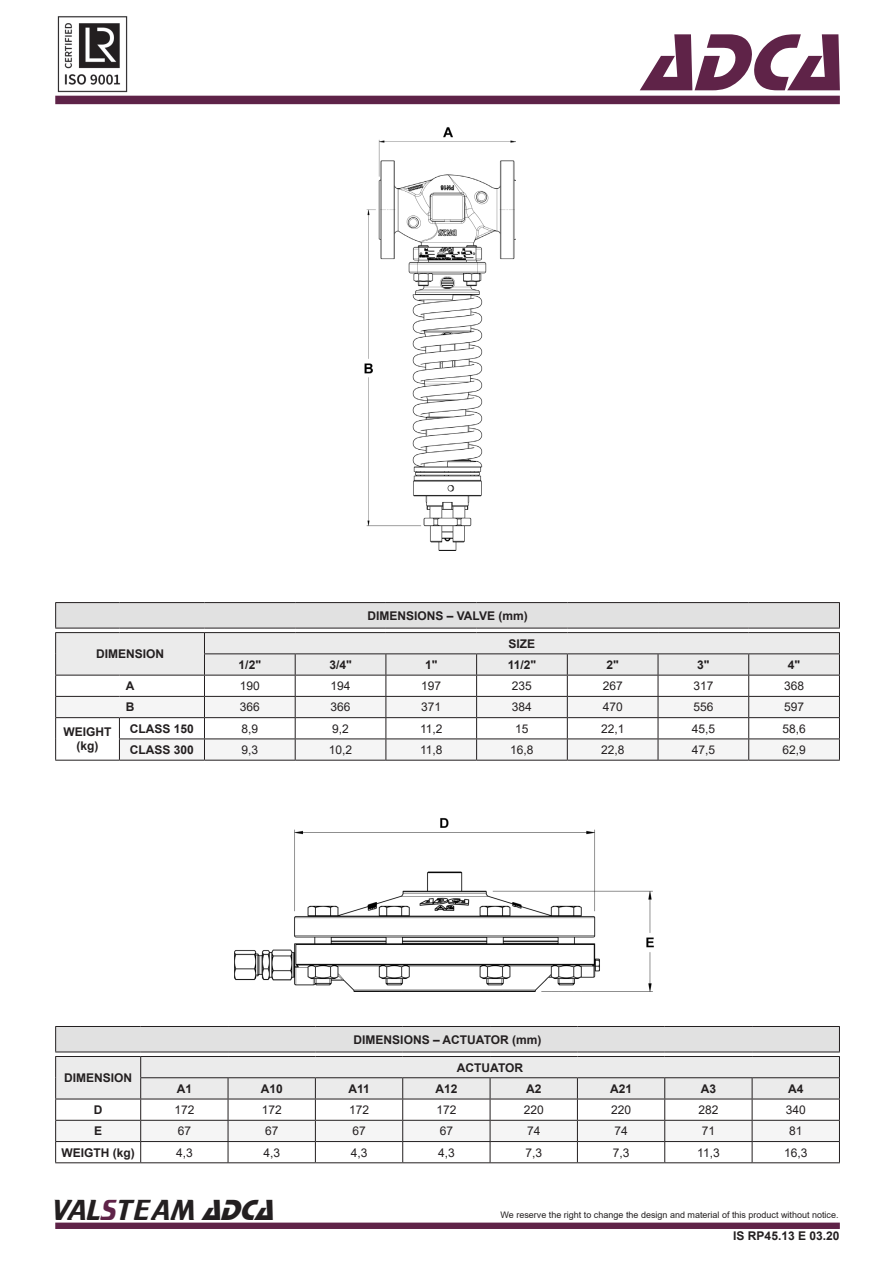
<style>
.page{position:relative;width:893px;height:1263px;background:#fff}
.page>*{position:absolute;margin:0;border:0;box-sizing:border-box;transform-origin:0 0}
.t1{font:italic 84px "Stop D";color:#5f2348}
.t2{font:30px "Trekker";color:#231f20}
.Estilo_de_parágrafo{font:700 12px "Arial";color:#231f20}
.Estilo_de_parágrafo-2{font:12px "Arial";color:#231f20}
.t3{font:9px "Arial";color:#231f20}
.s1{color:#5f2348}
.s2{font-family:"Stop D";font-style:italic}
</style>
<div class="page">
<div style="left:55px;top:96px;width:785px;height:8px;background:#5e2348"></div>
<div style="left:55px;top:1222px;width:785px;height:7px;background:#5f2348;border:2px solid #5f2348"></div>
<img style="left:57px;top:16px;width:71px;height:76px">
<img style="left:364px;top:127px;width:152px;height:424px">
<hr style="left:55px;top:602px;width:64px;height:1px;background:#231f20">
<hr style="left:119px;top:602px;width:85px;height:1px;background:#231f20">
<hr style="left:204px;top:602px;width:91px;height:1px;background:#231f20">
<hr style="left:295px;top:602px;width:91px;height:1px;background:#231f20">
<hr style="left:386px;top:602px;width:91px;height:1px;background:#231f20">
<hr style="left:477px;top:602px;width:90px;height:1px;background:#231f20">
<hr style="left:567px;top:602px;width:91px;height:1px;background:#231f20">
<hr style="left:658px;top:602px;width:91px;height:1px;background:#231f20">
<hr style="left:749px;top:602px;width:91px;height:1px;background:#231f20">
<hr style="left:119px;top:760px;width:85px;height:1px;background:#231f20">
<hr style="left:204px;top:760px;width:91px;height:1px;background:#231f20">
<hr style="left:295px;top:760px;width:91px;height:1px;background:#231f20">
<hr style="left:386px;top:760px;width:91px;height:1px;background:#231f20">
<hr style="left:477px;top:760px;width:90px;height:1px;background:#231f20">
<hr style="left:567px;top:760px;width:91px;height:1px;background:#231f20">
<hr style="left:658px;top:760px;width:91px;height:1px;background:#231f20">
<hr style="left:749px;top:760px;width:91px;height:1px;background:#231f20">
<svg style="left:55px;top:603px;width:785px;height:157px"></svg>
<hr style="left:55px;top:760px;width:64px;height:1px;background:#231f20">
<hr style="left:55px;top:1026px;width:86px;height:1px;background:#231f20">
<hr style="left:141px;top:1026px;width:87px;height:1px;background:#231f20">
<hr style="left:228px;top:1026px;width:87px;height:1px;background:#231f20">
<hr style="left:315px;top:1026px;width:88px;height:1px;background:#231f20">
<hr style="left:403px;top:1026px;width:87px;height:1px;background:#231f20">
<hr style="left:490px;top:1026px;width:87px;height:1px;background:#231f20">
<hr style="left:577px;top:1026px;width:88px;height:1px;background:#231f20">
<hr style="left:665px;top:1026px;width:87px;height:1px;background:#231f20">
<hr style="left:752px;top:1026px;width:88px;height:1px;background:#231f20">
<svg style="left:55px;top:1027px;width:785px;height:135px"></svg>
<hr style="left:55px;top:1162px;width:86px;height:1px;background:#231f20">
<hr style="left:141px;top:1162px;width:87px;height:1px;background:#231f20">
<hr style="left:228px;top:1162px;width:87px;height:1px;background:#231f20">
<hr style="left:315px;top:1162px;width:88px;height:1px;background:#231f20">
<hr style="left:403px;top:1162px;width:87px;height:1px;background:#231f20">
<hr style="left:490px;top:1162px;width:87px;height:1px;background:#231f20">
<hr style="left:577px;top:1162px;width:88px;height:1px;background:#231f20">
<hr style="left:665px;top:1162px;width:87px;height:1px;background:#231f20">
<hr style="left:752px;top:1162px;width:88px;height:1px;background:#231f20">
<img style="left:235px;top:818px;width:419px;height:173px">
<h1 class="t1" style="left:641px;top:14px;width:227px">ADCA</h1>
<p class="Estilo_de_parágrafo" style="left:96px;top:645px;width:70px">DIMENSION</p>
<p class="Estilo_de_parágrafo" style="left:367px;top:607px;width:162px">DIMENSIONS – VALVE (mm)</p>
<p class="Estilo_de_parágrafo" style="left:509px;top:635px;width:28px">SIZE</p>
<p class="Estilo_de_parágrafo" style="left:239px;top:656px;width:24px">1/2"</p>
<p class="Estilo_de_parágrafo" style="left:329px;top:656px;width:24px">3/4"</p>
<p class="Estilo_de_parágrafo" style="left:425px;top:656px;width:14px">1"</p>
<p class="Estilo_de_parágrafo" style="left:508px;top:656px;width:30px">11/2"</p>
<p class="Estilo_de_parágrafo" style="left:606px;top:656px;width:14px">2"</p>
<p class="Estilo_de_parágrafo" style="left:697px;top:656px;width:14px">3"</p>
<p class="Estilo_de_parágrafo" style="left:788px;top:656px;width:14px">4"</p>
<p class="Estilo_de_parágrafo" style="left:64px;top:723px;width:49px">WEIGHT</p>
<p class="Estilo_de_parágrafo" style="left:77px;top:738px;width:23px">(kg)</p>
<p class="Estilo_de_parágrafo" style="left:126px;top:677px;width:10px">A</p>
<p class="Estilo_de_parágrafo-2" style="left:240px;top:678px;width:22px">190</p>
<p class="Estilo_de_parágrafo-2" style="left:331px;top:678px;width:22px">194</p>
<p class="Estilo_de_parágrafo-2" style="left:421px;top:678px;width:22px">197</p>
<p class="Estilo_de_parágrafo-2" style="left:512px;top:678px;width:22px">235</p>
<p class="Estilo_de_parágrafo-2" style="left:603px;top:678px;width:22px">267</p>
<p class="Estilo_de_parágrafo-2" style="left:693px;top:678px;width:22px">317</p>
<p class="Estilo_de_parágrafo-2" style="left:784px;top:678px;width:22px">368</p>
<p class="Estilo_de_parágrafo" style="left:126px;top:699px;width:10px">B</p>
<p class="Estilo_de_parágrafo-2" style="left:240px;top:699px;width:22px">366</p>
<p class="Estilo_de_parágrafo-2" style="left:331px;top:699px;width:22px">366</p>
<p class="Estilo_de_parágrafo-2" style="left:421px;top:699px;width:22px">371</p>
<p class="Estilo_de_parágrafo-2" style="left:512px;top:699px;width:22px">384</p>
<p class="Estilo_de_parágrafo-2" style="left:603px;top:699px;width:22px">470</p>
<p class="Estilo_de_parágrafo-2" style="left:693px;top:699px;width:22px">556</p>
<p class="Estilo_de_parágrafo-2" style="left:784px;top:699px;width:22px">597</p>
<p class="Estilo_de_parágrafo" style="left:130px;top:720px;width:66px">CLASS 150</p>
<p class="Estilo_de_parágrafo-2" style="left:241px;top:720px;width:18px">8,9</p>
<p class="Estilo_de_parágrafo-2" style="left:332px;top:720px;width:18px">9,2</p>
<p class="Estilo_de_parágrafo-2" style="left:420px;top:720px;width:24px">11,2</p>
<p class="Estilo_de_parágrafo-2" style="left:515px;top:720px;width:15px">15</p>
<p class="Estilo_de_parágrafo-2" style="left:601px;top:720px;width:25px">22,1</p>
<p class="Estilo_de_parágrafo-2" style="left:692px;top:720px;width:25px">45,5</p>
<p class="Estilo_de_parágrafo-2" style="left:782px;top:720px;width:25px">58,6</p>
<p class="Estilo_de_parágrafo" style="left:130px;top:741px;width:66px">CLASS 300</p>
<p class="Estilo_de_parágrafo-2" style="left:241px;top:741px;width:18px">9,3</p>
<p class="Estilo_de_parágrafo-2" style="left:329px;top:741px;width:25px">10,2</p>
<p class="Estilo_de_parágrafo-2" style="left:420px;top:741px;width:24px">11,8</p>
<p class="Estilo_de_parágrafo-2" style="left:510px;top:741px;width:25px">16,8</p>
<p class="Estilo_de_parágrafo-2" style="left:601px;top:741px;width:25px">22,8</p>
<p class="Estilo_de_parágrafo-2" style="left:692px;top:741px;width:25px">47,5</p>
<p class="Estilo_de_parágrafo-2" style="left:782px;top:741px;width:25px">62,9</p>
<p class="Estilo_de_parágrafo" style="left:354px;top:1031px;width:189px">DIMENSIONS – ACTUATOR (mm)</p>
<p class="Estilo_de_parágrafo" style="left:64px;top:1069px;width:70px">DIMENSION</p>
<p class="Estilo_de_parágrafo" style="left:457px;top:1059px;width:68px">ACTUATOR</p>
<p class="Estilo_de_parágrafo" style="left:177px;top:1080px;width:17px">A1</p>
<p class="Estilo_de_parágrafo" style="left:261px;top:1080px;width:24px">A10</p>
<p class="Estilo_de_parágrafo" style="left:348px;top:1080px;width:23px">A11</p>
<p class="Estilo_de_parágrafo" style="left:435px;top:1080px;width:24px">A12</p>
<p class="Estilo_de_parágrafo" style="left:526px;top:1080px;width:17px">A2</p>
<p class="Estilo_de_parágrafo" style="left:610px;top:1080px;width:24px">A21</p>
<p class="Estilo_de_parágrafo" style="left:701px;top:1080px;width:17px">A3</p>
<p class="Estilo_de_parágrafo" style="left:788px;top:1080px;width:17px">A4</p>
<p class="Estilo_de_parágrafo" style="left:94px;top:1101px;width:10px">D</p>
<p class="Estilo_de_parágrafo-2" style="left:174px;top:1101px;width:22px">172</p>
<p class="Estilo_de_parágrafo-2" style="left:262px;top:1101px;width:22px">172</p>
<p class="Estilo_de_parágrafo-2" style="left:349px;top:1101px;width:22px">172</p>
<p class="Estilo_de_parágrafo-2" style="left:436px;top:1101px;width:22px">172</p>
<p class="Estilo_de_parágrafo-2" style="left:524px;top:1101px;width:22px">220</p>
<p class="Estilo_de_parágrafo-2" style="left:611px;top:1101px;width:22px">220</p>
<p class="Estilo_de_parágrafo-2" style="left:698px;top:1101px;width:22px">282</p>
<p class="Estilo_de_parágrafo-2" style="left:786px;top:1101px;width:22px">340</p>
<p class="Estilo_de_parágrafo" style="left:94px;top:1122px;width:10px">E</p>
<p class="Estilo_de_parágrafo-2" style="left:178px;top:1123px;width:15px">67</p>
<p class="Estilo_de_parágrafo-2" style="left:265px;top:1123px;width:15px">67</p>
<p class="Estilo_de_parágrafo-2" style="left:352px;top:1123px;width:15px">67</p>
<p class="Estilo_de_parágrafo-2" style="left:440px;top:1123px;width:15px">67</p>
<p class="Estilo_de_parágrafo-2" style="left:527px;top:1123px;width:15px">74</p>
<p class="Estilo_de_parágrafo-2" style="left:614px;top:1123px;width:15px">74</p>
<p class="Estilo_de_parágrafo-2" style="left:702px;top:1123px;width:15px">71</p>
<p class="Estilo_de_parágrafo-2" style="left:789px;top:1123px;width:15px">81</p>
<p class="Estilo_de_parágrafo" style="left:62px;top:1144px;width:75px">WEIGTH (kg)</p>
<p class="Estilo_de_parágrafo-2" style="left:176px;top:1144px;width:18px">4,3</p>
<p class="Estilo_de_parágrafo-2" style="left:263px;top:1144px;width:18px">4,3</p>
<p class="Estilo_de_parágrafo-2" style="left:351px;top:1144px;width:18px">4,3</p>
<p class="Estilo_de_parágrafo-2" style="left:438px;top:1144px;width:18px">4,3</p>
<p class="Estilo_de_parágrafo-2" style="left:525px;top:1144px;width:18px">7,3</p>
<p class="Estilo_de_parágrafo-2" style="left:613px;top:1144px;width:18px">7,3</p>
<p class="Estilo_de_parágrafo-2" style="left:697px;top:1144px;width:24px">11,3</p>
<p class="Estilo_de_parágrafo-2" style="left:784px;top:1144px;width:25px">16,3</p>
<p class="t2" style="left:52px;top:1193px;width:232px">VAL<span class="s1">S</span>TEAM <span class="s2">ADCA</span></p>
<p class="t3" style="left:501px;top:1209px;width:340px">We reserve the right to change the design and material of this product without notice.</p>
<p class="Estilo_de_parágrafo" style="left:733px;top:1227px;width:108px">IS RP45.13 E 03.20</p>
</div>
